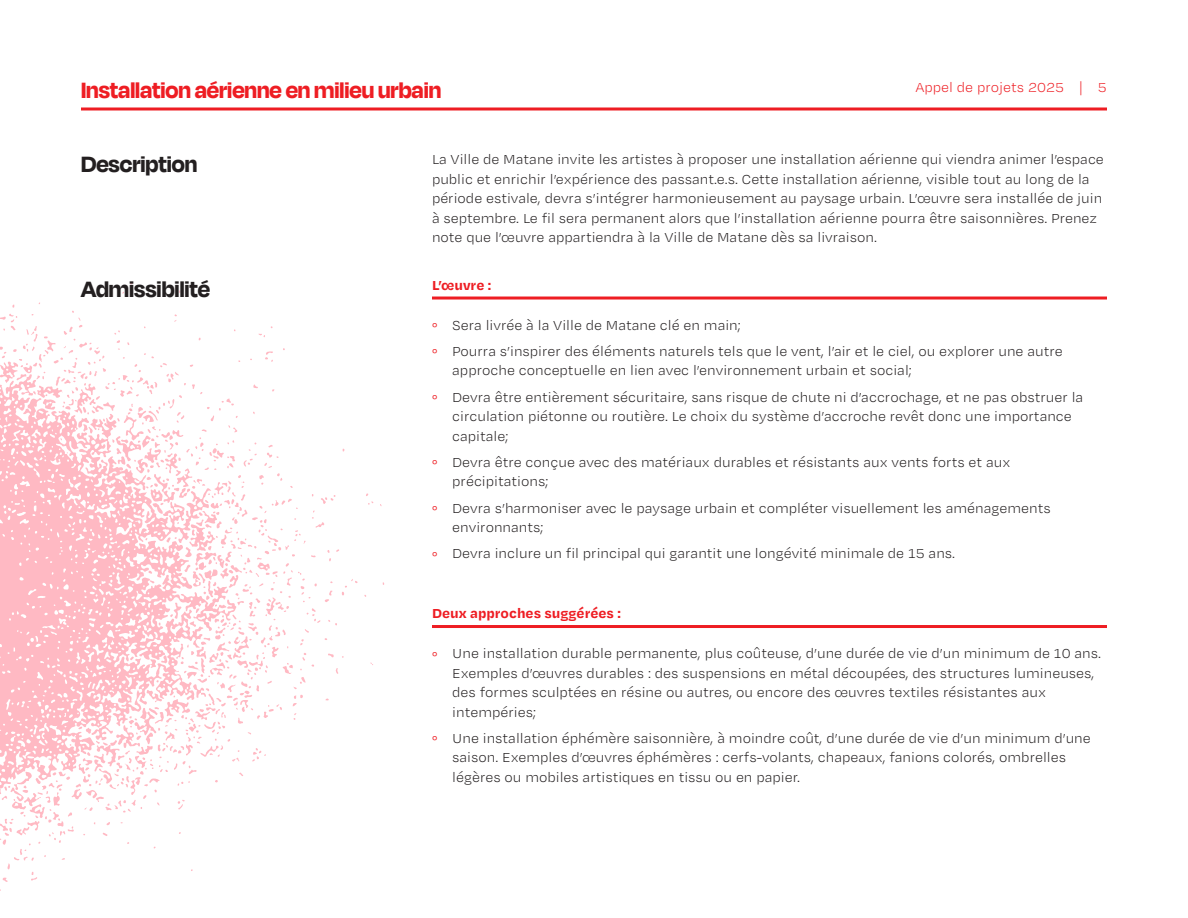
<style>
.page{position:relative;width:1188px;height:918px;background:#fff}
.page>*{position:absolute;margin:0;border:0;box-sizing:border-box;transform-origin:0 0}
.t1{font:700 25.5px "Degular Display";color:#ee1d23}
.Titre_3{font:700 25.5px "Degular Display";color:#231f20}
.Texte_courant{font:300 15px/19.5px "Degular Text";color:#231f20}
.Titre_2__surligné_en_rouge{font:700 15px "Degular Text";color:#ee1d23}
.t2{font:300 15px "Degular Text";color:#ee1d23}
.s1{font-size:18px;color:#ee1d23}
</style>
<div class="page">
<hr style="left:81px;top:108px;width:1026px;height:3px;background:#ee1d23">
<svg style="left:0;top:282px;width:384px;height:609px"></svg>
<hr style="left:432px;top:297px;width:675px;height:3px;background:#ee1d23">
<hr style="left:432px;top:625px;width:675px;height:3px;background:#ee1d23">
<h1 class="t1" style="left:81px;top:75px;width:362px">Installation aérienne en milieu urbain</h1>
<p class="t2" style="left:915px;top:78px;width:193px">Appel de projets 2025 | 5</p>
<p class="Titre_3" style="left:81px;top:149px;width:118px">Description</p>
<p class="Titre_3" style="left:81px;top:274px;width:131px">Admissibilité</p>
<p class="Texte_courant" style="left:432px;top:149px;width:673px">La Ville de Matane invite les artistes à proposer une installation aérienne qui viendra animer l’espace public et enrichir l’expérience des passant.e.s. Cette installation aérienne, visible tout au long de la période estivale, devra s’intégrer harmonieusement au paysage urbain. L’œuvre sera installée de juin à septembre. Le fil sera permanent alors que l’installation aérienne pourra être saisonnières. Prenez note que l’œuvre appartiendra à la Ville de Matane dès sa livraison.</p>
<p class="Titre_2__surligné_en_rouge" style="left:432px;top:275px;width:61px">L’œuvre :</p>
<p class="Texte_courant" style="left:432px;top:315px;width:310px"><span class="s1">°</span> Sera livrée à la Ville de Matane clé en main;</p>
<p class="Texte_courant" style="left:452px;top:341px;width:612px;text-indent:-20px"><span class="s1">°</span> Pourra s’inspirer des éléments naturels tels que le vent, l’air et le ciel, ou explorer une autre approche conceptuelle en lien avec l’environnement urbain et social;</p>
<p class="Texte_courant" style="left:452px;top:387px;width:633px;text-indent:-20px"><span class="s1">°</span> Devra être entièrement sécuritaire, sans risque de chute ni d’accrochage, et ne pas obstruer la circulation piétonne ou routière. Le choix du système d’accroche revêt donc une importance capitale;</p>
<p class="Texte_courant" style="left:452px;top:452px;width:560px;text-indent:-20px"><span class="s1">°</span> Devra être conçue avec des matériaux durables et résistants aux vents forts et aux précipitations;</p>
<p class="Texte_courant" style="left:452px;top:498px;width:600px;text-indent:-20px"><span class="s1">°</span> Devra s’harmoniser avec le paysage urbain et compléter visuellement les aménagements environnants;</p>
<p class="Texte_courant" style="left:432px;top:543px;width:525px"><span class="s1">°</span> Devra inclure un fil principal qui garantit une longévité minimale de 15 ans.</p>
<p class="Titre_2__surligné_en_rouge" style="left:432px;top:603px;width:190px">Deux approches suggérées :</p>
<p class="Texte_courant" style="left:452px;top:643px;width:650px;text-indent:-20px"><span class="s1">°</span> Une installation durable permanente, plus coûteuse, d’une durée de vie d’un minimum de 10 ans.<br>Exemples d’œuvres durables : des suspensions en métal découpées, des structures lumineuses, des formes sculptées en résine ou autres, ou encore des œuvres textiles résistantes aux intempéries;</p>
<p class="Texte_courant" style="left:452px;top:728px;width:640px;text-indent:-20px"><span class="s1">°</span> Une installation éphémère saisonnière, à moindre coût, d’une durée de vie d’un minimum d’une saison. Exemples d’œuvres éphémères : cerfs-volants, chapeaux, fanions colorés, ombrelles légères ou mobiles artistiques en tissu ou en papier.</p>
</div>
